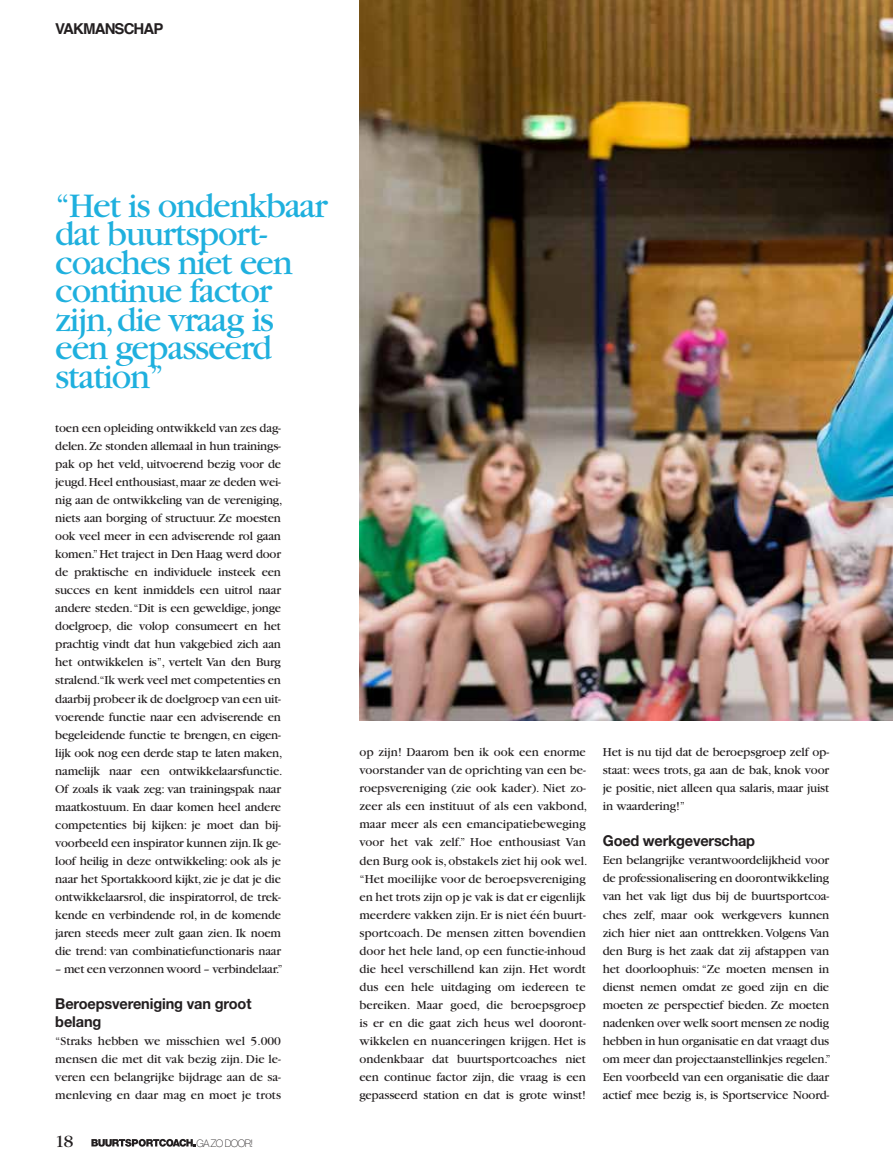
<style>
.page{position:relative;width:893px;height:1170px;background:#fff}
.page>*{position:absolute;margin:0;border:0;box-sizing:border-box;transform-origin:0 0}
.t1{font:36px/28.5px "Garamond";letter-spacing:-.035em;color:#1fb0de}
.t2{font:18px "Garamond";color:#231f20}
.t3{font:700 15px/18px "Helvetica Neue LT Std";letter-spacing:-.01em;color:#231f20}
.t4{font:700 15px "Helvetica";letter-spacing:-.06em;color:#231f20}
.t5{font:12.75px/18px "Garamond";letter-spacing:-.015em;color:#231f20}
.t6{font:100 10.35px "Helvetica Neue LT Std";letter-spacing:-.06em;color:#231f20}
</style>
<div class="page">
<svg style="left:91px;top:1138px;width:104px;height:8px"></svg>
<img style="left:359px;top:0;width:534px;height:720px">
<p class="t4" style="left:55px;top:16px;width:110px">VAKMANSCHAP</p>
<h1 class="t1" style="left:55px;top:191px;width:274px">“Het is ondenkbaar dat buurtsport&shy;coaches niet een continue factor zijn, die vraag is een gepasseerd station”</h1>
<p class="t5" style="left:55px;top:419px;width:229px">toen een opleiding ontwikkeld van zes dag&shy;delen. Ze stonden allemaal in hun trainings&shy;pak op het veld, uitvoerend bezig voor de jeugd. Heel enthousiast, maar ze deden wei&shy;nig aan de ontwikkeling van de vereniging, niets aan borging of structuur. Ze moesten ook veel meer in een adviserende rol gaan komen.” Het traject in Den Haag werd door de praktische en individuele insteek een succes en kent inmiddels een uitrol naar andere steden.“Dit is een geweldige, jonge doelgroep, die volop consumeert en het prachtig vindt dat hun vakgebied zich aan het ontwikkelen is”, vertelt Van den Burg stralend.“Ik werk veel met competenties en daarbij probeer ik de doelgroep van een uit&shy;voerende functie naar een adviserende en begeleidende functie te brengen, en eigen&shy;lijk ook nog een derde stap te laten maken, namelijk naar een ontwikkelaarsfunctie.<br>Of zoals ik vaak zeg: van trainingspak naar maatkostuum. En daar komen heel andere competenties bij kijken: je moet dan bij&shy;voorbeeld een inspirator kunnen zijn. Ik ge&shy;loof heilig in deze ontwikkeling: ook als je naar het Sportakkoord kijkt, zie je dat je die ontwikkelaarsrol, die inspiratorrol, de trek&shy;kende en verbindende rol, in de komende jaren steeds meer zult gaan zien. Ik noem die trend: van combinatiefunctionaris naar</p>
<p class="t5" style="left:55px;top:959px;width:229px">– met een verzonnen woord – verbindelaar.”</p>
<p class="t3" style="left:55px;top:993px;width:198px">Beroepsvereniging van groot belang</p>
<p class="t5" style="left:55px;top:1031px;width:227px;text-align:justify">“Straks hebben we misschien wel 5.000 mensen die met dit vak bezig zijn. Die le&shy;veren een belangrijke bijdrage aan de sa&shy;menleving en daar mag en moet je trots</p>
<h2 class="t2" style="left:55px;top:1131px;width:20px">18</h2>
<p class="t6" style="left:196px;top:1136px;width:58px">GA ZO DOOR!</p>
<p class="t5" style="left:359px;top:743px;width:229px">op zijn! Daarom ben ik ook een enorme voorstander van de oprichting van een be&shy;roepsvereniging (zie ook kader). Niet zo&shy;zeer als een instituut of als een vakbond, maar meer als een emancipatiebeweging voor het vak zelf.” Hoe enthousiast Van den Burg ook is, obstakels ziet hij ook wel. “Het moeilijke voor de beroepsvereniging en het trots zijn op je vak is dat er eigenlijk meerdere vakken zijn. Er is niet één buurt&shy;sportcoach. De mensen zitten bovendien door het hele land, op een functie-inhoud die heel verschillend kan zijn. Het wordt dus een hele uitdaging om iedereen te bereiken. Maar goed, die beroepsgroep is er en die gaat zich heus wel dooront&shy;wikkelen en nuanceringen krijgen. Het is ondenkbaar dat buurtsportcoaches niet een continue factor zijn, die vraag is een gepasseerd station en dat is grote winst!</p>
<p class="t5" style="left:603px;top:743px;width:228px;text-align:justify">Het is nu tijd dat de beroepsgroep zelf op&shy;staat: wees trots, ga aan de bak, knok voor je positie, niet alleen qua salaris, maar juist in waardering!”</p>
<p class="t3" style="left:603px;top:831px;width:154px">Goed werkgeverschap</p>
<p class="t5" style="left:603px;top:851px;width:230px">Een belangrijke verantwoordelijkheid voor de professionalisering en doorontwikkeling van het vak ligt dus bij de buurtsportcoa&shy;ches zelf, maar ook werkgevers kunnen zich hier niet aan onttrekken. Volgens Van den Burg is het zaak dat zij afstappen van het doorloophuis: “Ze moeten mensen in dienst nemen omdat ze goed zijn en die moeten ze perspectief bieden. Ze moeten nadenken over welk soort mensen ze nodig hebben in hun organisatie en dat vraagt dus om meer dan projectaanstellinkjes regelen.” Een voorbeeld van een organisatie die daar actief mee bezig is, is Sportservice Noord-</p>
</div>
